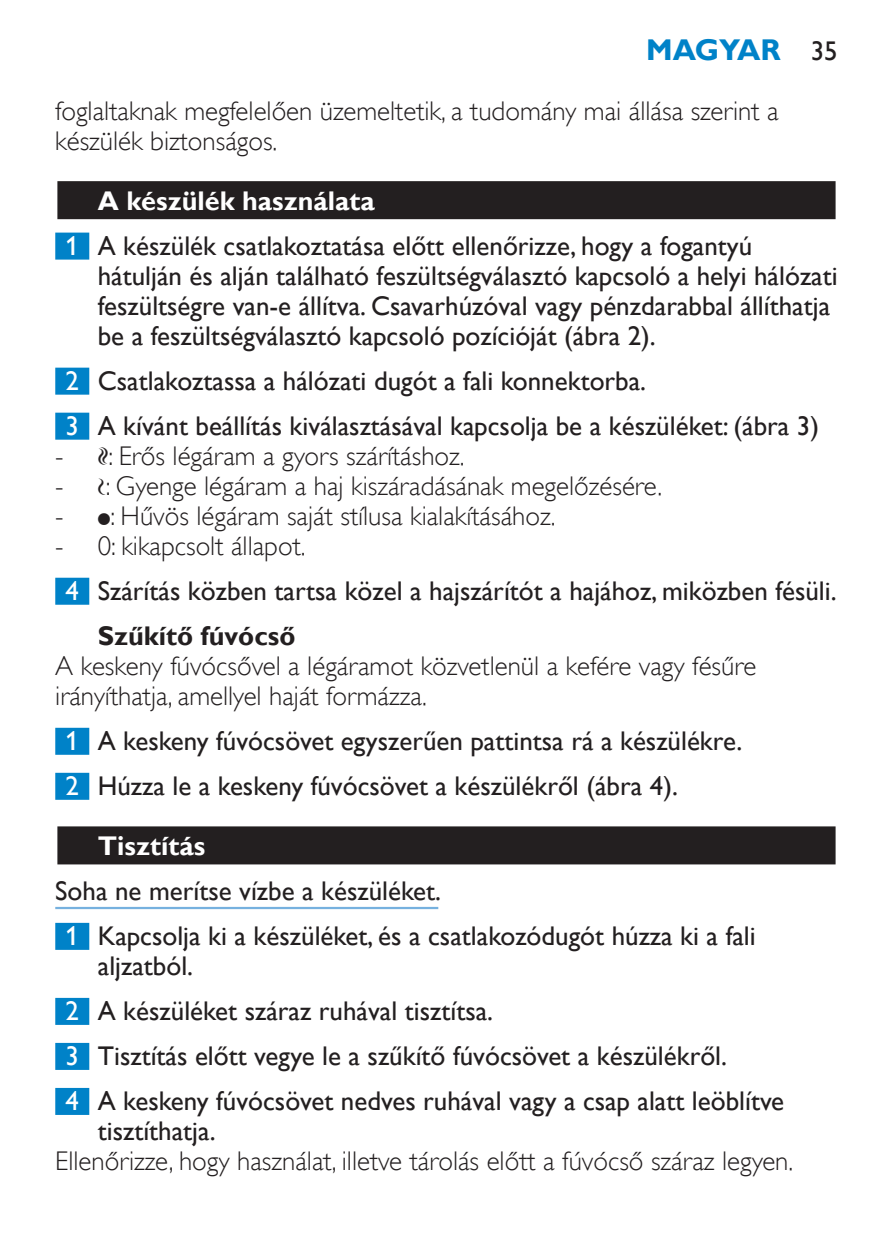
<style>
.page{position:relative;width:893px;height:1259px;background:#fff}
.page>*{position:absolute;margin:0;border:0;box-sizing:border-box;transform-origin:0 0}
.t1{font:700 30px "Gill Sans Alt One WGL";color:#0082c8}
.t2{font:27px/30px "Gill Sans Alt One WGL";color:#231f20}
.t3{font:27px/30px "Gill Sans Alt One WGL Light";color:#231f20}
.t4{font:700 27px "Gill Sans Alt One WGL";color:#231f20}
.t5{font:700 27px "Gill Sans Alt One WGL";color:#fff}
.t6{font:27px "Gill Sans Alt One WGL";color:#fff}
.s1{font-weight:400;font-size:27px;color:#231f20}
.s2{font-weight:700;color:#fff}
.s3{color:#fff}
.s4{font-family:"Philipslll Font"}
</style>
<div class="page">
<div style="left:55px;top:179px;width:783px;height:43px;background:linear-gradient(to right,#d4d3d4,#d4d3d4)"></div>
<div style="left:57px;top:181px;width:779px;height:38px;background:#231f20"></div>
<div style="left:55px;top:233px;width:34px;height:27px;background:#0082c8"></div>
<div style="left:55px;top:368px;width:34px;height:27px;background:#0082c8"></div>
<div style="left:55px;top:413px;width:34px;height:27px;background:#0082c8"></div>
<div style="left:55px;top:578px;width:34px;height:27px;background:#0082c8"></div>
<div style="left:55px;top:728px;width:34px;height:27px;background:#0082c8"></div>
<div style="left:55px;top:773px;width:34px;height:27px;background:#0082c8"></div>
<div style="left:55px;top:824px;width:783px;height:43px;background:linear-gradient(to right,#9c9a9b,#9c9a9b)"></div>
<div style="left:57px;top:826px;width:779px;height:38px;background:#231f20"></div>
<hr style="left:55px;top:907px;width:383px;height:2px;background:#76b1df">
<div style="left:55px;top:923px;width:34px;height:27px;background:#0082c8"></div>
<div style="left:55px;top:998px;width:34px;height:27px;background:#0082c8"></div>
<div style="left:55px;top:1043px;width:34px;height:27px;background:#0082c8"></div>
<div style="left:55px;top:1088px;width:34px;height:27px;background:#0082c8"></div>
<p class="t1" style="left:646px;top:29px;width:193px">Magyar <span class="s1">35</span></p>
<p class="t3" style="left:55px;top:96px;width:725px">foglaltaknak megfelelően üzemeltetik, a tudomány mai állása szerint a készülék biztonságos.</p>
<p class="t2" style="left:66px;top:178px;width:688px;line-height:45px;text-indent:32px"><span class="s2">A készülék használata<br></span><span class="s3">1</span> A készülék csatlakoztatása előtt ellenőrizze, hogy a fogantyú</p>
<p class="t2" style="left:98px;top:261px;width:741px">hátulján és alján található feszültségválasztó kapcsoló a helyi hálózati feszültségre van-e állítva. Csavarhúzóval vagy pénzdarabbal állíthatja be a feszültségválasztó kapcsoló pozícióját (ábra 2).</p>
<p class="t6" style="left:55px;top:362px;width:9px">2</p>
<p class="t2" style="left:98px;top:366px;width:550px">Csatlakoztassa a hálózati dugót a fali konnektorba.</p>
<p class="t6" style="left:55px;top:407px;width:9px">3</p>
<p class="t2" style="left:98px;top:411px;width:723px">A kívánt beállítás kiválasztásával kapcsolja be a készüléket: (ábra 3)</p>
<p class="t3" style="left:98px;top:441px;width:566px"><span class="s4">6</span>: Erős légáram a gyors szárításhoz.<br><span class="s4">5</span>: Gyenge légáram a haj kiszáradásának megelőzésére.<br><span class="s4">4</span>: Hűvös légáram saját stílusa kialakításához.<br>0: kikapcsolt állapot.</p>
<p class="t6" style="left:55px;top:572px;width:9px">4</p>
<p class="t2" style="left:98px;top:576px;width:740px">Szárítás közben tartsa közel a hajszárítót a hajához, miközben fésüli.</p>
<p class="t4" style="left:98px;top:617px;width:199px">Szűkítő fúvócső</p>
<p class="t3" style="left:55px;top:651px;width:703px">A keskeny fúvócsővel a légáramot közvetlenül a kefére vagy fésűre irányíthatja, amellyel haját formázza.</p>
<p class="t2" style="left:66px;top:726px;width:678px"><span class="s3">1</span> A keskeny fúvócsövet egyszerűen pattintsa rá a készülékre.</p>
<p class="t6" style="left:55px;top:767px;width:9px">2</p>
<p class="t2" style="left:98px;top:771px;width:582px">Húzza le a keskeny fúvócsövet a készülékről (ábra 4).</p>
<p class="t5" style="left:98px;top:827px;width:109px">Tisztítás</p>
<p class="t2" style="left:66px;top:868px;width:692px;line-height:45px;text-indent:-10px">Soha ne merítse vízbe a készüléket.<br><span class="s3">1</span> Kapcsolja ki a készüléket, és a csatlakozódugót húzza ki a fali</p>
<p class="t2" style="left:98px;top:951px;width:97px">aljzatból.</p>
<p class="t6" style="left:55px;top:992px;width:9px">2</p>
<p class="t2" style="left:98px;top:996px;width:397px">A készüléket száraz ruhával tisztítsa.</p>
<p class="t6" style="left:55px;top:1037px;width:9px">3</p>
<p class="t2" style="left:98px;top:1041px;width:631px">Tisztítás előtt vegye le a szűkítő fúvócsövet a készülékről.</p>
<p class="t6" style="left:55px;top:1082px;width:9px">4</p>
<p class="t2" style="left:98px;top:1086px;width:688px">A keskeny fúvócsövet nedves ruhával vagy a csap alatt leöblítve tisztíthatja.</p>
<p class="t3" style="left:55px;top:1146px;width:739px">Ellenőrizze, hogy használat, illetve tárolás előtt a fúvócső száraz legyen.</p>
<p class="t3" style="left:55px;top:441px;width:10px;text-align:justify">- - - -</p>
</div>
